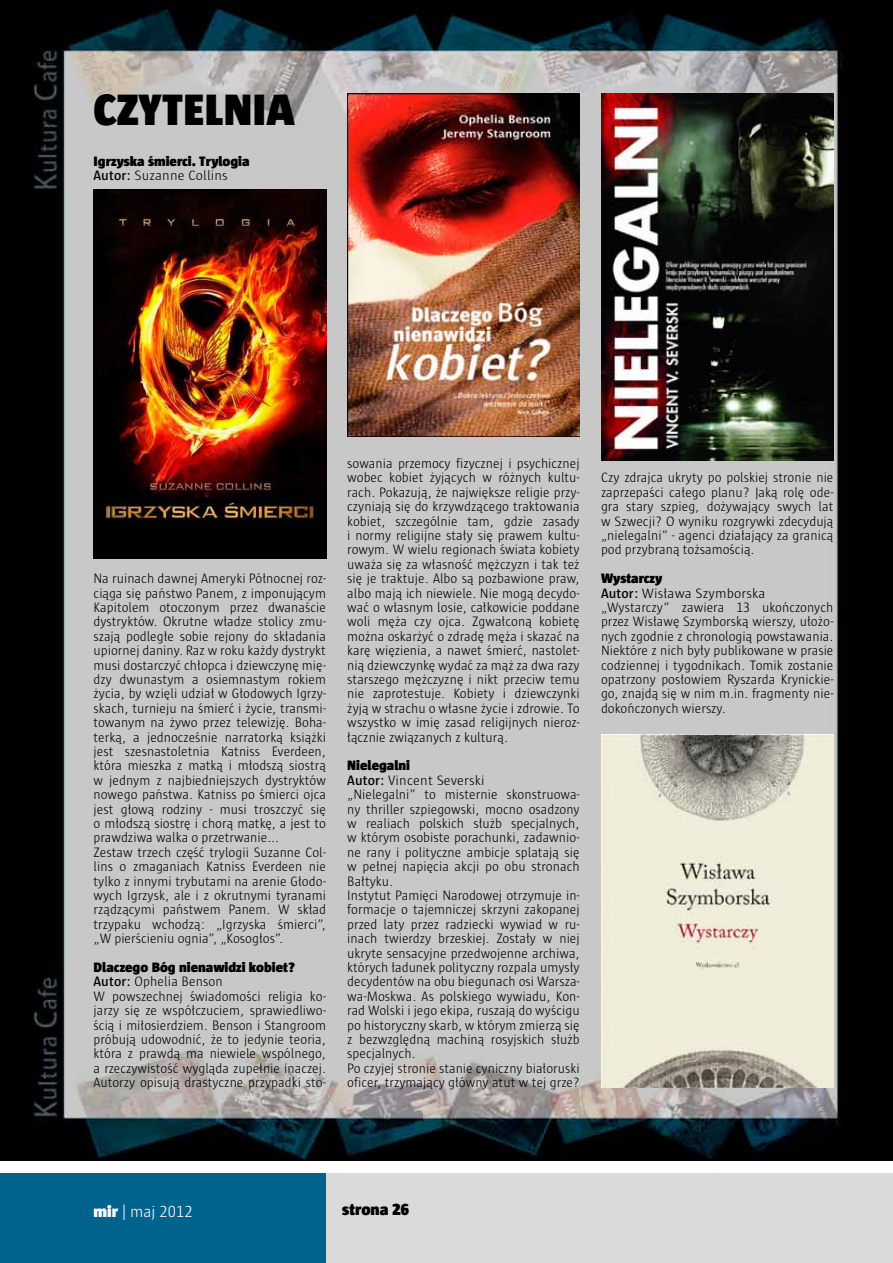
<style>
.page{position:relative;width:893px;height:1263px;background:#fff}
.page>*{position:absolute;margin:0;border:0;box-sizing:border-box;transform-origin:0 0}
.t1{font:900 45px "Sun";color:#000}
.t2{font:300 16.5px "pl Sun Pl";color:#fff}
.t3{font:900 16.5px "Sun";color:#000}
.t4{font:300 13.95px/14.4px "Sun";color:#000}
.t5{font:900 13.95px/14.4px "Sun";color:#000}
.s1{font-weight:600}
.s2{font-weight:300}
.s3{font-weight:900}
.s4{font-family:"Sun";font-weight:900}
</style>
<div class="page">
<div style="left:325px;top:1174px;width:568px;height:89px;background:#dadada"></div>
<div style="left:0;top:1174px;width:325px;height:89px;background:#00638e"></div>
<img style="left:0;top:0;width:893px;height:1161px">
<img style="left:94px;top:190px;width:232px;height:368px">
<img style="left:347px;top:94px;width:233px;height:343px">
<img style="left:601px;top:735px;width:232px;height:352px">
<img style="left:601px;top:94px;width:232px;height:367px">
<h1 class="t1" style="left:94px;top:84px;width:203px">CZYTELNIA</h1>
<p class="t5" style="left:94px;top:153px;width:157px">Igrzyska śmierci. Trylogia<br><span class="s1">Autor:</span> <span class="s2">Suzanne Collins</span></p>
<p class="t4" style="left:94px;top:571px;width:234px">Na ruinach dawnej Ameryki Północnej roz&shy;ciąga się państwo Panem, z imponującym Kapitolem otoczonym przez dwanaście dystryktów. Okrutne władze stolicy zmu&shy;szają podległe sobie rejony do składania upiornej daniny. Raz w roku każdy dystrykt musi dostarczyć chłopca i dziewczynę mię&shy;dzy dwunastym a osiemnastym rokiem życia, by wzięli udział w Głodowych Igrzy&shy;skach, turnieju na śmierć i życie, transmi&shy;towanym na żywo przez telewizję. Boha&shy;terką, a jednocześnie narratorką książki jest szesnastoletnia Katniss Everdeen, która mieszka z matką i młodszą siostrą w jednym z najbiedniejszych dystryktów nowego państwa. Katniss po śmierci ojca jest głową rodziny - musi troszczyć się o młodszą siostrę i chorą matkę, a jest to prawdziwa walka o przetrwanie...<br>Zestaw trzech część trylogii Suzanne Col&shy;lins o zmaganiach Katniss Everdeen nie tylko z innymi trybutami na arenie Głodo&shy;wych Igrzysk, ale i z okrutnymi tyranami rządzącymi państwem Panem. W skład trzypaku wchodzą: „Igrzyska śmierci”, „W pierścieniu ognia”, „Kosogłos”.</p>
<p class="t4" style="left:94px;top:960px;width:234px"><span class="s3">Dlaczego Bóg nienawidzi kobiet?<br></span><span class="s1">Autor:</span> Ophelia Benson<br>W powszechnej świadomości religia ko&shy;jarzy się ze współczuciem, sprawiedliwo&shy;ścią i miłosierdziem. Benson i Stangroom próbują udowodnić, że to jedynie teoria, która z prawdą ma niewiele wspólnego, a rzeczywistość wygląda zupełnie inaczej.<br>Autorzy opisują drastyczne przypadki sto-</p>
<p class="t4" style="left:347px;top:456px;width:234px;text-align:justify">sowania przemocy fizycznej i psychicznej wobec kobiet żyjących w różnych kultu&shy;rach. Pokazują, że największe religie przy&shy;czyniają się do krzywdzącego traktowania kobiet, szczególnie tam, gdzie zasady i normy religijne stały się prawem kultu&shy;rowym. W wielu regionach świata kobiety uważa się za własność mężczyzn i tak też się je traktuje. Albo są pozbawione praw, albo mają ich niewiele. Nie mogą decydo&shy;wać o własnym losie, całkowicie poddane woli męża czy ojca. Zgwałconą kobietę można oskarżyć o zdradę męża i skazać na karę więzienia, a nawet śmierć, nastolet&shy;nią dziewczynkę wydać za mąż za dwa razy starszego mężczyznę i nikt przeciw temu nie zaprotestuje. Kobiety i dziewczynki żyją w strachu o własne życie i zdrowie. To wszystko w imię zasad religijnych nieroz&shy;łącznie związanych z kulturą.</p>
<p class="t4" style="left:347px;top:759px;width:234px"><span class="s3">Nielegalni<br></span><span class="s1">Autor:</span> Vincent Severski<br>„Nielegalni” to misternie skonstruowa&shy;ny thriller szpiegowski, mocno osadzony w realiach polskich służb specjalnych, w którym osobiste porachunki, zadawnio&shy;ne rany i polityczne ambicje splatają się w pełnej napięcia akcji po obu stronach Bałtyku.<br>Instytut Pamięci Narodowej otrzymuje in&shy;formacje o tajemniczej skrzyni zakopanej przed laty przez radziecki wywiad w ru&shy;inach twierdzy brzeskiej. Zostały w niej ukryte sensacyjne przedwojenne archiwa, których ładunek polityczny rozpala umysły decydentów na obu biegunach osi Warsza&shy;wa-Moskwa. As polskiego wywiadu, Kon&shy;rad Wolski i jego ekipa, ruszają do wyścigu po historyczny skarb, w którym zmierzą się z bezwzględną machiną rosyjskich służb specjalnych.<br>Po czyjej stronie stanie cyniczny białoruski oficer, trzymający główny atut w tej grze?</p>
<p class="t4" style="left:601px;top:470px;width:234px;text-align:justify">Czy zdrajca ukryty po polskiej stronie nie zaprzepaści całego planu? Jaką rolę ode&shy;gra stary szpieg, dożywający swych lat w Szwecji? O wyniku rozgrywki zdecydują „nielegalni” - agenci działający za granicą pod przybraną tożsamością.</p>
<p class="t4" style="left:601px;top:571px;width:234px"><span class="s3">Wystarczy<br></span><span class="s1">Autor:</span> Wisława Szymborska „Wystarczy” zawiera 13 ukończonych przez Wisławę Szymborską wierszy, ułożo&shy;nych zgodnie z chronologią powstawania.<br>Niektóre z nich były publikowane w prasie codziennej i tygodnikach. Tomik zostanie opatrzony posłowiem Ryszarda Krynickie&shy;go, znajdą się w nim m.in. fragmenty nie&shy;dokończonych wierszy.</p>
<p class="t2" style="left:94px;top:1202px;width:101px"><span class="s4">mir</span> | maj 2012</p>
<p class="t3" style="left:342px;top:1200px;width:68px">strona 26</p>
</div>
